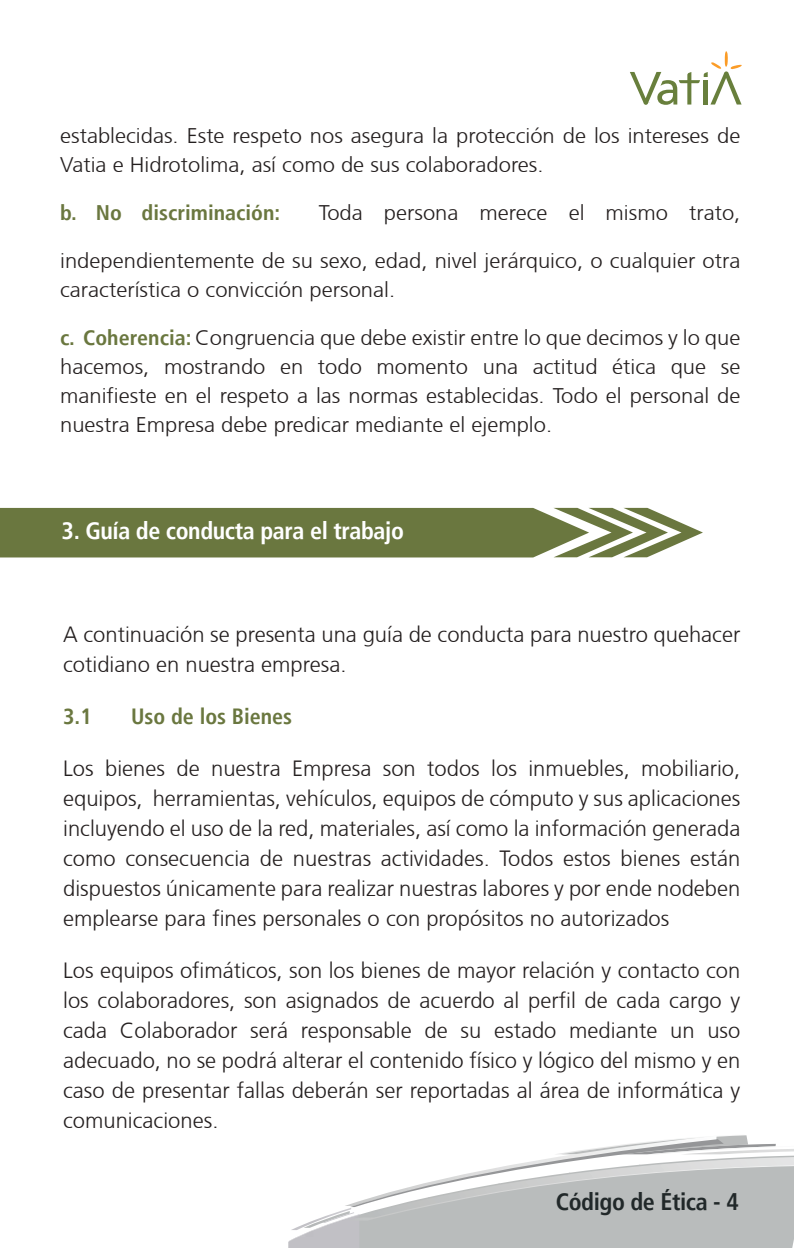
<style>
.page{position:relative;width:794px;height:1248px;background:#fff}
.page>*{position:absolute;margin:0;border:0;box-sizing:border-box;transform-origin:0 0}
.t1{font:700 condensed 24px "Frutiger LT";letter-spacing:-.015em;color:#fff}
.t2{font:700 condensed 24px "Frutiger LT";letter-spacing:-.015em;color:#212829}
.t3{font:300 22px/30px "Frutiger CE";color:#241f1f;text-align:justify}
.t4{font:700 condensed 22px "Frutiger LT";color:#6a773f}
.t5{font:300 21.2px/28.8px "Frutiger CE";color:#241f1f;scale:1.04 1}
.t6{font:700 condensed 21.2px "Frutiger LT";color:#6a773f;scale:1.04 1}
.s1{font-family:"Frutiger LT";font-weight:700;font-stretch:condensed;color:#6a773f}
</style>
<div class="page">
<img style="left:335px;top:1211px;width:9px;height:2px">
<img style="left:288px;top:1214px;width:71px;height:33px">
<svg style="left:344px;top:1135px;width:450px;height:85px"></svg>
<svg style="left:630px;top:51px;width:112px;height:54px"></svg>
<svg style="left:0;top:508px;width:703px;height:49px;background:#798553"></svg>
<p class="t5" style="left:60px;top:121px;width:655px">establecidas. Este respeto nos asegura la protección de los intereses de<br>Vatia e Hidrotolima, así como de sus colaboradores.</p>
<p class="t6" style="left:60px;top:200px;width:213px">b. No discriminación:</p>
<p class="t5" style="left:319px;top:198px;width:407px">Toda persona merece el mismo trato,</p>
<p class="t5" style="left:60px;top:246px;width:655px">independientemente de su sexo, edad, nivel jerárquico, o cualquier otra característica o convicción personal.</p>
<p class="t5" style="left:60px;top:323px;width:655px;text-align:justify"><span class="s1">c. Coherencia:</span> Congruencia que debe existir entre lo que decimos y lo que hacemos, mostrando en todo momento una actitud ética que se manifieste en el respeto a las normas establecidas. Todo el personal de nuestra Empresa debe predicar mediante el ejemplo.</p>
<p class="t1" style="left:62px;top:516px;width:344px">3. Guía de conducta para el trabajo</p>
<p class="t3" style="left:63px;top:619px;width:678px">A continuación se presenta una guía de conducta para nuestro quehacer cotidiano en nuestra empresa.</p>
<p class="t4" style="left:63px;top:703px;width:30px">3.1</p>
<p class="t4" style="left:131px;top:703px;width:162px">Uso de los Bienes</p>
<p class="t3" style="left:63px;top:753px;width:678px">Los bienes de nuestra Empresa son todos los inmuebles, mobiliario, equipos, herramientas, vehículos, equipos de cómputo y sus aplicaciones incluyendo el uso de la red, materiales, así como la información generada como consecuencia de nuestras actividades. Todos estos bienes están dispuestos únicamente para realizar nuestras labores y por ende nodeben emplearse para fines personales o con propósitos no autorizados</p>
<p class="t3" style="left:63px;top:955px;width:679px">Los equipos ofimáticos, son los bienes de mayor relación y contacto con los colaboradores, son asignados de acuerdo al perfil de cada cargo y cada Colaborador será responsable de su estado mediante un uso adecuado, no se podrá alterar el contenido físico y lógico del mismo y en caso de presentar fallas deberán ser reportadas al área de informática y comunicaciones.</p>
<p class="t2" style="left:556px;top:1186px;width:185px">Código de Ética - 4</p>
</div>
